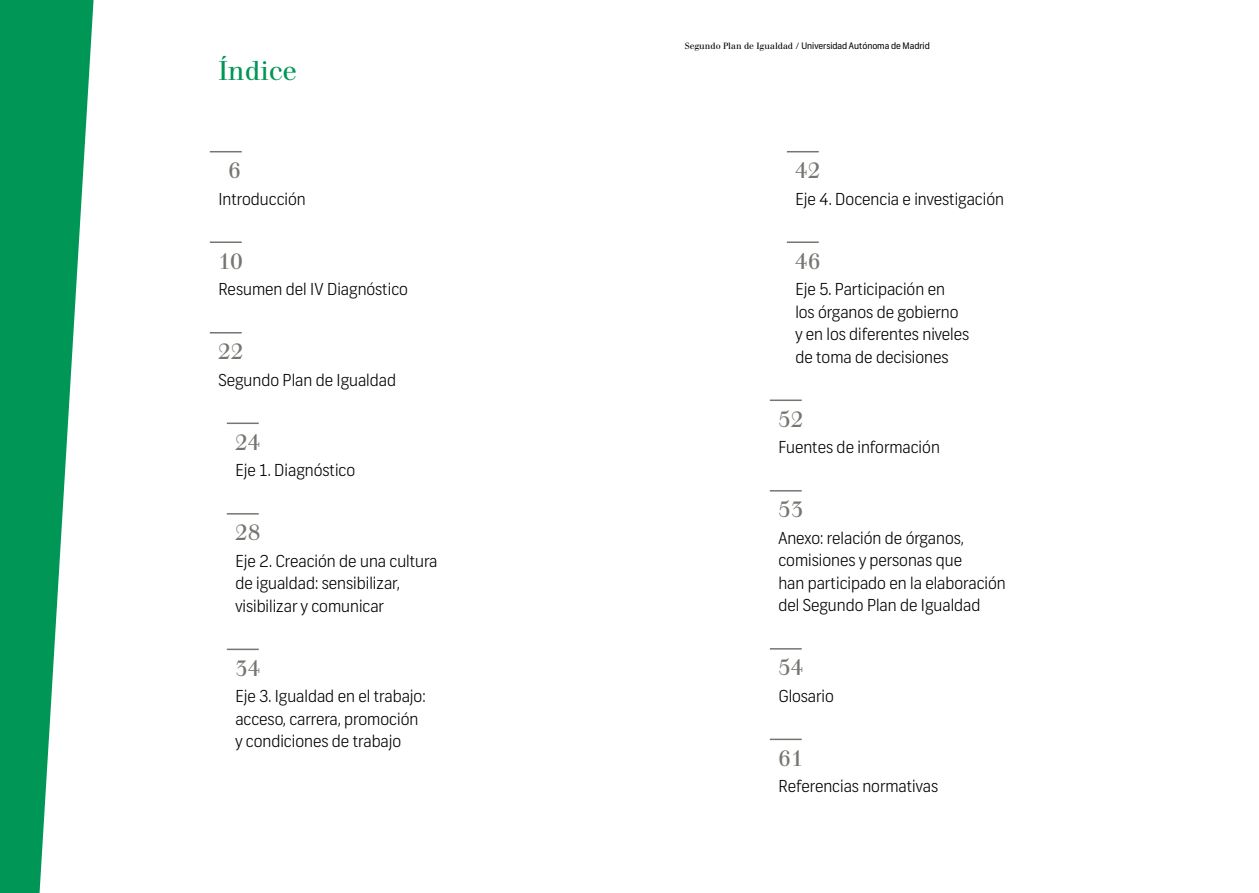
<style>
.page{position:relative;width:1259px;height:893px;background:#fff}
.page>*{position:absolute;margin:0;border:0;box-sizing:border-box;transform-origin:0 0}
.t1{font:27px "Walbaum";color:#009656}
.t2{font:22.5px "Walbaum";letter-spacing:.02em;color:#77756f}
.t3{font:300 16.5px/22.5px "Frank";color:#000}
.t4{font:9px "Frank";color:#000}
.s1{font-family:"Walbaum"}
</style>
<div class="page">
<hr style="left:210px;top:151px;width:32px;height:1px;background:#77756f">
<hr style="left:210px;top:241px;width:32px;height:2px;background:#77756f">
<hr style="left:210px;top:332px;width:32px;height:1px;background:#77756f">
<hr style="left:227px;top:423px;width:32px;height:1px;background:#77756f">
<hr style="left:227px;top:513px;width:32px;height:2px;background:#77756f">
<hr style="left:227px;top:649px;width:32px;height:1px;background:#77756f">
<hr style="left:787px;top:151px;width:32px;height:1px;background:#77756f">
<hr style="left:787px;top:241px;width:32px;height:2px;background:#77756f">
<hr style="left:770px;top:399px;width:31px;height:2px;background:#77756f">
<hr style="left:770px;top:490px;width:31px;height:2px;background:#77756f">
<hr style="left:770px;top:648px;width:31px;height:2px;background:#77756f">
<hr style="left:770px;top:739px;width:31px;height:1px;background:#77756f">
<svg style="left:0;top:0;width:94px;height:893px;fill:#009656"></svg>
<h1 class="t1" style="left:218px;top:55px;width:80px">Índice</h1>
<h2 class="t2" style="left:229px;top:157px;width:14px">6</h2>
<p class="t3" style="left:218px;top:188px;width:89px">Introducción</p>
<h2 class="t2" style="left:218px;top:248px;width:26px">10</h2>
<p class="t3" style="left:218px;top:278px;width:191px">Resumen del IV Diagnóstico</p>
<h2 class="t2" style="left:218px;top:338px;width:26px">22</h2>
<p class="t3" style="left:218px;top:369px;width:179px">Segundo Plan de Igualdad</p>
<h2 class="t2" style="left:235px;top:429px;width:26px">24</h2>
<p class="t3" style="left:235px;top:459px;width:121px">Eje 1. Diagnóstico</p>
<h2 class="t2" style="left:235px;top:519px;width:26px">28</h2>
<p class="t3" style="left:235px;top:550px;width:204px">Eje 2. Creación de una cultura de igualdad: sensibilizar, visibilizar y comunicar</p>
<h2 class="t2" style="left:235px;top:655px;width:26px">34</h2>
<p class="t3" style="left:235px;top:685px;width:192px">Eje 3. Igualdad en el trabajo: acceso, carrera, promoción y condiciones de trabajo</p>
<p class="t4" style="left:685px;top:41px;width:246px"><span class="s1">Segundo Plan de Igualdad /</span> Universidad Autónoma de Madrid</p>
<h2 class="t2" style="left:795px;top:157px;width:26px">42</h2>
<p class="t3" style="left:795px;top:188px;width:210px">Eje 4. Docencia e investigación</p>
<h2 class="t2" style="left:795px;top:248px;width:26px">46</h2>
<p class="t3" style="left:795px;top:278px;width:175px">Eje 5. Participación en<br>los órganos de gobierno y en los diferentes niveles de toma de decisiones</p>
<h2 class="t2" style="left:778px;top:406px;width:26px">52</h2>
<p class="t3" style="left:778px;top:436px;width:163px">Fuentes de información</p>
<h2 class="t2" style="left:778px;top:496px;width:26px">53</h2>
<p class="t3" style="left:778px;top:527px;width:229px">Anexo: relación de órganos, comisiones y personas que<br>han participado en la elaboración del Segundo Plan de Igualdad</p>
<h2 class="t2" style="left:778px;top:654px;width:26px">54</h2>
<p class="t3" style="left:778px;top:685px;width:57px">Glosario</p>
<h2 class="t2" style="left:778px;top:745px;width:26px">61</h2>
<p class="t3" style="left:778px;top:775px;width:161px">Referencias normativas</p>
</div>
